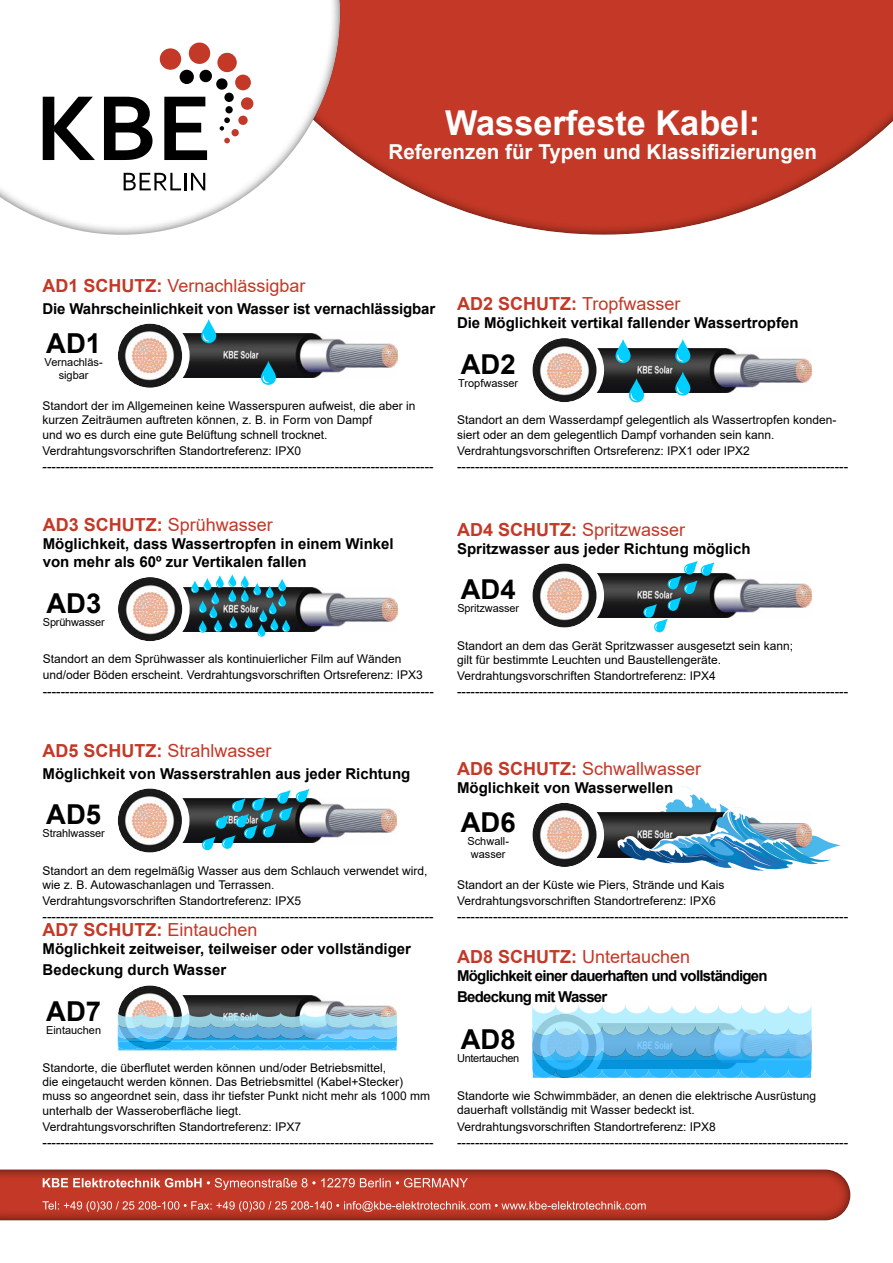
<style>
.page{position:relative;width:893px;height:1263px;background:#fff}
.page>*{position:absolute;margin:0;border:0;box-sizing:border-box;transform-origin:0 0}
.t1{font:700 34.35px "Arial";color:#fff}
.t2{font:700 27.45px "Arial";color:#000}
.t3{font:700 20.55px "Arial";color:#fff}
.t4{font:18px "Arial";color:#c33826}
.t5{font:700 18px "Arial";color:#c33826}
.t6{font:700 15px/18px "Arial";color:#000}
.t7{font:700 15px/21.6px "Arial";letter-spacing:-.05em;color:#000}
.t8{font:13.5px "Arial";color:#000}
.t9{font:12px/14.4px "Arial";color:#000}
.t10{font:10.95px/13.2px "Arial";letter-spacing:-.01em;color:#000;text-align:center}
.t11{font:10.95px "Arial";letter-spacing:-.03em;color:#000}
.s1{font-weight:700}
.s2{font-weight:400}
</style>
<div class="page">
<div style="left:166px;top:0;width:727px;height:236px;background:#000;opacity:.75"></div>
<div style="left:0;top:0;width:353px;height:235px;background:#000;opacity:.75"></div>
<img style="left:174px;top:334px;width:223px;height:44px">
<img style="left:118px;top:324px;width:64px;height:64px;border-radius:32px">
<div style="left:110px;top:316px;width:80px;height:79px;border:8px solid #fff;border-radius:50%"></div>
<img style="left:173px;top:798px;width:224px;height:45px">
<img style="left:118px;top:788px;width:64px;height:64px;border-radius:32px">
<div style="left:110px;top:781px;width:79px;height:79px;border:8px solid #fff;border-radius:50%"></div>
<img style="left:588px;top:348px;width:223px;height:44px">
<img style="left:532px;top:338px;width:64px;height:64px;border-radius:32px">
<div style="left:525px;top:330px;width:79px;height:80px;border:8px solid #fff;border-radius:50%"></div>
<img style="left:174px;top:587px;width:223px;height:44px">
<img style="left:118px;top:577px;width:64px;height:64px;border-radius:32px">
<div style="left:110px;top:569px;width:80px;height:80px;border:8px solid #fff;border-radius:50%"></div>
<img style="left:589px;top:573px;width:222px;height:45px">
<img style="left:532px;top:563px;width:64px;height:65px;border-radius:32px">
<div style="left:525px;top:556px;width:79px;height:79px;border:8px solid #fff;border-radius:50%"></div>
<img style="left:175px;top:995px;width:222px;height:17px">
<img style="left:118px;top:985px;width:64px;height:64px;border-radius:32px">
<div style="left:110px;top:978px;width:79px;height:79px;border:8px solid #fff;border-radius:50%"></div>
<div style="left:525px;top:1006px;width:79px;height:79px;border:8px solid #fff;border-radius:50%"></div>
<svg style="left:532px;top:1005px;width:279px;height:73px;background:#77c8f0"></svg>
<img style="left:588px;top:813px;width:29px;height:44px">
<img style="left:532px;top:803px;width:64px;height:64px;border-radius:32px">
<div style="left:525px;top:795px;width:79px;height:79px;border:8px solid #fff;border-radius:50%"></div>
<svg style="left:124px;top:173px;width:57px;height:17px"></svg>
<hr style="left:184px;top:173px;width:3px;height:17px;background:#000">
<svg style="left:191px;top:173px;width:14px;height:17px"></svg>
<div style="left:160px;top:48px;width:21px;height:22px;background:#c33826;border-radius:50%"></div>
<div style="left:189px;top:43px;width:21px;height:21px;background:#c33826;border-radius:50%"></div>
<div style="left:217px;top:53px;width:20px;height:19px;background:#c33826;border-radius:50%"></div>
<div style="left:235px;top:75px;width:16px;height:15px;background:#c33826;border-radius:50%"></div>
<div style="left:241px;top:97px;width:12px;height:13px;background:#c33826;border-radius:50%"></div>
<div style="left:231px;top:129px;width:8px;height:7px;background:#c33826;border-radius:50%"></div>
<svg style="left:224px;top:138px;width:6px;height:5px"></svg>
<div style="left:238px;top:116px;width:10px;height:9px;background:#c33826;border-radius:50%"></div>
<div style="left:199px;top:70px;width:13px;height:12px;background:#000;border-radius:50%"></div>
<div style="left:216px;top:78px;width:12px;height:12px;background:#000;border-radius:50%"></div>
<div style="left:224px;top:93px;width:10px;height:9px;background:#000;border-radius:50%"></div>
<div style="left:225px;top:106px;width:8px;height:7px;background:#000;border-radius:50%"></div>
<svg style="left:220px;top:117px;width:10px;height:14px"></svg>
<div style="left:180px;top:70px;width:14px;height:14px;background:#000;border-radius:50%"></div>
<svg style="left:43px;top:97px;width:52px;height:63px"></svg>
<svg style="left:104px;top:97px;width:49px;height:63px"></svg>
<svg style="left:164px;top:97px;width:43px;height:63px"></svg>
<div style="left:0;top:1156px;width:863px;height:66px;background:#000;opacity:.75"></div>
<svg style="left:0;top:1169px;width:850px;height:51px;background:#bd4333"></svg>
<svg style="left:201px;top:319px;width:16px;height:24px"></svg>
<svg style="left:261px;top:361px;width:16px;height:24px"></svg>
<svg style="left:615px;top:339px;width:16px;height:24px"></svg>
<svg style="left:675px;top:339px;width:16px;height:24px"></svg>
<svg style="left:629px;top:378px;width:16px;height:25px"></svg>
<svg style="left:643px;top:561px;width:71px;height:72px"></svg>
<svg style="left:191px;top:574px;width:99px;height:63px"></svg>
<svg style="left:675px;top:372px;width:16px;height:24px"></svg>
<svg style="left:617px;top:786px;width:224px;height:85px"></svg>
<svg style="left:118px;top:1012px;width:279px;height:38px;background:#6ebce3"></svg>
<svg style="left:201px;top:789px;width:108px;height:62px"></svg>
<h1 class="t1" style="left:445px;top:98px;width:317px">Wasserfeste Kabel:</h1>
<h3 class="t3" style="left:388px;top:138px;width:430px">Referenzen für Typen und Klassifizierungen</h3>
<h3 class="t4" style="left:43px;top:273px;width:265px"><span class="s1">AD1 SCHUTZ:</span> Vernachlässigbar</h3>
<p class="t6" style="left:43px;top:299px;width:394px">Die Wahrscheinlichkeit von Wasser ist vernachlässigbar</p>
<h2 class="t2" style="left:46px;top:323px;width:56px">AD1</h2>
<p class="t10" style="left:45px;top:355px;width:60px">Vernachläs&shy;sigbar</p>
<p class="t9" style="left:43px;top:398px;width:375px">Standort der im Allgemeinen keine Wasserspuren aufweist, die aber in kurzen Zeiträumen auftreten können, z. B. in Form von Dampf<br>und wo es durch eine gute Belüftung schnell trocknet.</p>
<p class="t9" style="left:43px;top:443px;width:260px">Verdrahtungsvorschriften Standortreferenz: IPX0</p>
<p class="t8" style="left:43px;top:457px;width:393px">---------------------------------------------------------------------------------------</p>
<h3 class="t4" style="left:43px;top:512px;width:232px"><span class="s1">AD3 SCHUTZ:</span> Sprühwasser</h3>
<p class="t6" style="left:43px;top:535px;width:353px">Möglichkeit, dass Wassertropfen in einem Winkel von mehr als 60º zur Vertikalen fallen</p>
<h2 class="t2" style="left:46px;top:583px;width:56px">AD3</h2>
<p class="t10" style="left:43px;top:615px;width:63px">Sprühwasser</p>
<p class="t9" style="left:43px;top:651px;width:382px;line-height:16.2px">Standort an dem Sprühwasser als kontinuierlicher Film auf Wänden und/oder Böden erscheint. Verdrahtungsvorschriften Ortsreferenz: IPX3</p>
<p class="t8" style="left:43px;top:681px;width:393px">---------------------------------------------------------------------------------------</p>
<h3 class="t4" style="left:43px;top:738px;width:231px"><span class="s1">AD5 SCHUTZ:</span> Strahlwasser</h3>
<p class="t6" style="left:43px;top:764px;width:369px">Möglichkeit von Wasserstrahlen aus jeder Richtung</p>
<h2 class="t2" style="left:46px;top:795px;width:56px">AD5</h2>
<p class="t10" style="left:43px;top:826px;width:64px">Strahlwasser</p>
<p class="t9" style="left:43px;top:863px;width:387px">Standort an dem regelmäßig Wasser aus dem Schlauch verwendet wird, wie z. B. Autowaschanlagen und Terrassen.</p>
<p class="t9" style="left:43px;top:894px;width:260px">Verdrahtungsvorschriften Standortreferenz: IPX5</p>
<p class="t8" style="left:43px;top:907px;width:393px">---------------------------------------------------------------------------------------</p>
<h3 class="t5" style="left:43px;top:917px;width:217px">AD7 SCHUTZ: <span class="s2">Eintauchen</span></h3>
<p class="t6" style="left:43px;top:938px;width:370px;line-height:21.6px">Möglichkeit zeitweiser, teilweiser oder vollständiger<br>Bedeckung durch Wasser</p>
<h2 class="t2" style="left:46px;top:992px;width:56px">AD7</h2>
<p class="t10" style="left:46px;top:1023px;width:56px">Eintauchen</p>
<p class="t9" style="left:43px;top:1060px;width:389px">Standorte, die überflutet werden können und/oder Betriebsmittel,<br>die eingetaucht werden können. Das Betriebsmittel (Kabel+Stecker) muss so angeordnet sein, dass ihr tiefster Punkt nicht mehr als 1000 mm unterhalb der Wasseroberfläche liegt.</p>
<p class="t9" style="left:43px;top:1119px;width:260px">Verdrahtungsvorschriften Standortreferenz: IPX7</p>
<p class="t8" style="left:43px;top:1133px;width:393px">---------------------------------------------------------------------------------------</p>
<h3 class="t4" style="left:457px;top:291px;width:225px"><span class="s1">AD2 SCHUTZ:</span> Tropfwasser</h3>
<p class="t6" style="left:457px;top:314px;width:343px">Die Möglichkeit vertikal fallender Wassertropfen</p>
<h2 class="t2" style="left:461px;top:345px;width:56px">AD2</h2>
<p class="t10" style="left:458px;top:376px;width:62px">Tropfwasser</p>
<p class="t9" style="left:457px;top:413px;width:381px">Standort an dem Wasserdampf gelegentlich als Wassertropfen konden&shy;siert oder an dem gelegentlich Dampf vorhanden sein kann.</p>
<p class="t9" style="left:457px;top:443px;width:294px">Verdrahtungsvorschriften Ortsreferenz: IPX1 oder IPX2</p>
<p class="t8" style="left:457px;top:457px;width:393px">---------------------------------------------------------------------------------------</p>
<h3 class="t4" style="left:457px;top:517px;width:230px"><span class="s1">AD4 SCHUTZ:</span> Spritzwasser</h3>
<p class="t6" style="left:457px;top:539px;width:295px">Spritzwasser aus jeder Richtung möglich</p>
<h2 class="t2" style="left:461px;top:570px;width:56px">AD4</h2>
<p class="t10" style="left:457px;top:602px;width:63px">Spritzwasser</p>
<p class="t9" style="left:457px;top:638px;width:338px">Standort an dem das Gerät Spritzwasser ausgesetzt sein kann; gilt für bestimmte Leuchten und Baustellengeräte.</p>
<p class="t9" style="left:457px;top:669px;width:260px">Verdrahtungsvorschriften Standortreferenz: IPX4</p>
<p class="t8" style="left:457px;top:682px;width:393px">---------------------------------------------------------------------------------------</p>
<h3 class="t4" style="left:457px;top:756px;width:246px"><span class="s1">AD6 SCHUTZ:</span> Schwallwasser</h3>
<p class="t6" style="left:457px;top:779px;width:218px">Möglichkeit von Wasserwellen</p>
<h2 class="t2" style="left:461px;top:803px;width:56px">AD6</h2>
<p class="t10" style="left:467px;top:834px;width:43px">Schwall&shy;wasser</p>
<p class="t9" style="left:457px;top:876px;width:269px;line-height:16.2px">Standort an der Küste wie Piers, Strände und Kais<br>Verdrahtungsvorschriften Standortreferenz: IPX6</p>
<p class="t8" style="left:457px;top:907px;width:393px">---------------------------------------------------------------------------------------</p>
<h3 class="t4" style="left:457px;top:944px;width:235px"><span class="s1">AD8 SCHUTZ:</span> Untertauchen</h3>
<p class="t7" style="left:457px;top:965px;width:312px">Möglichkeit einer dauerhaften und vollständigen<br>Bedeckung mit Wasser</p>
<h2 class="t2" style="left:461px;top:1020px;width:56px">AD8</h2>
<p class="t11" style="left:457px;top:1051px;width:64px">Untertauchen</p>
<p class="t9" style="left:457px;top:1088px;width:360px">Standorte wie Schwimmbäder, an denen die elektrische Ausrüstung dauerhaft vollständig mit Wasser bedeckt ist.</p>
<p class="t9" style="left:457px;top:1119px;width:260px">Verdrahtungsvorschriften Standortreferenz: IPX8</p>
<p class="t8" style="left:457px;top:1133px;width:393px">---------------------------------------------------------------------------------------</p>
</div>
